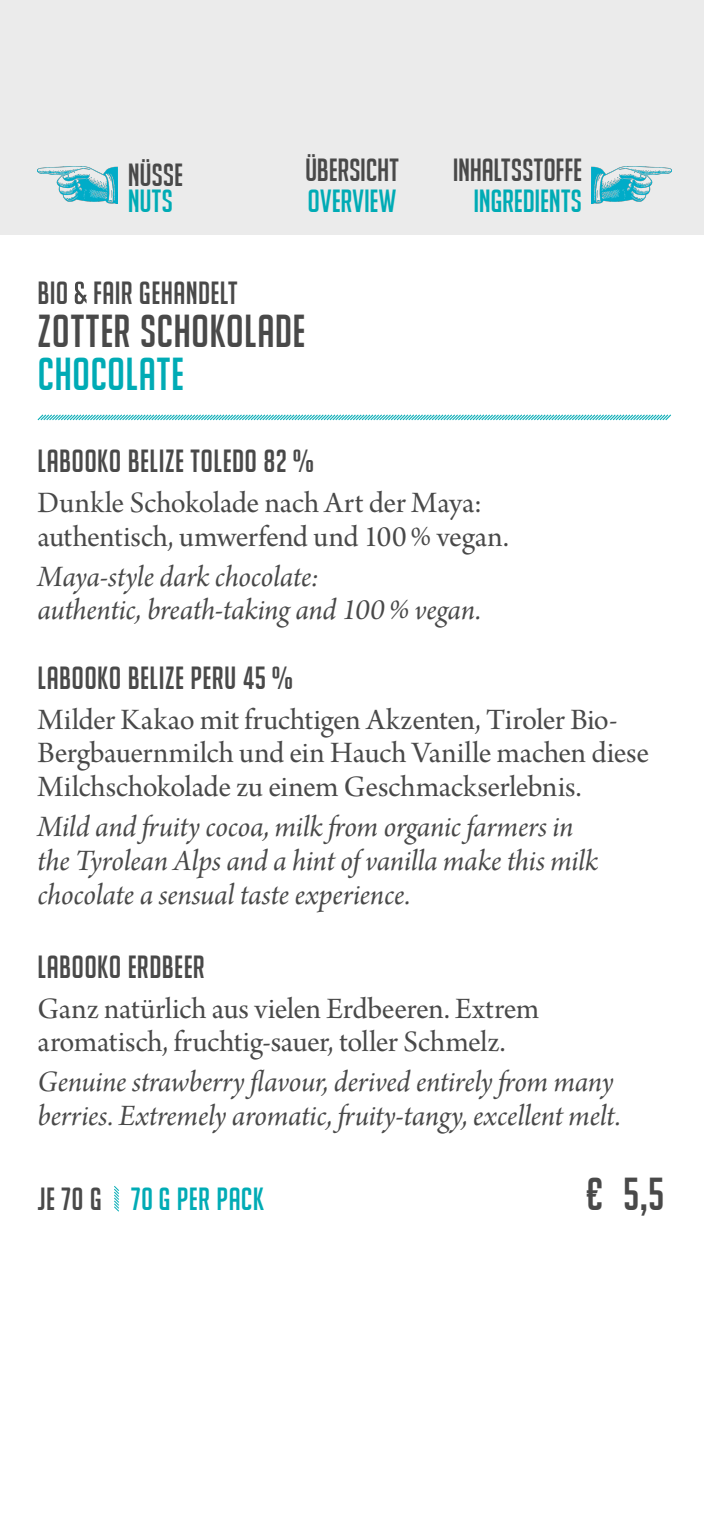
<style>
.page{position:relative;width:704px;height:1523px;background:#fff}
.page>*{position:absolute;margin:0;border:0;box-sizing:border-box;transform-origin:0 0}
.t1{font:45px "Big Noodle Titling";letter-spacing:.01em;color:#494949}
.t2{font:45px "Big Noodle Titling";letter-spacing:.01em;color:#00abb5}
.t3{font:31.25px/33.8px "Arno Pro Italic Subhead";letter-spacing:-.005em;color:#494949}
.t4{font:31.25px/33.8px "Arno Pro Subhead";letter-spacing:-.01em;color:#494949}
.t5{font:31.25px "Big Noodle Titling";letter-spacing:.01em;color:#494949}
.t6{font:31.25px "Big Noodle Titling";letter-spacing:.005em;color:#00abb5}
.t7{font:31.25px "Big Noodle Titling";letter-spacing:-.01em;color:#494949}
.s1{color:#494949}
</style>
<div class="page">
<div style="left:0;top:0;width:703px;height:234px;background:#ebebeb"></div>
<img style="left:591px;top:166px;width:80px;height:38px">
<svg style="left:114px;top:1186px;width:5px;height:26px"></svg>
<svg style="left:75px;top:281px;width:12px;height:23px"></svg>
<svg style="left:37px;top:414px;width:634px;height:7px"></svg>
<img style="left:38px;top:166px;width:79px;height:38px">
<p class="t5" style="left:128px;top:158px;width:57px">NÜSSE</p>
<p class="t6" style="left:128px;top:184px;width:47px">NUTS</p>
<p class="t7" style="left:305px;top:153px;width:95px">ÜBERSICHT</p>
<p class="t6" style="left:307px;top:184px;width:90px">OVERVIEW</p>
<p class="t5" style="left:38px;top:276px;width:201px">BIO FAIR GEHANDELT</p>
<h1 class="t1" style="left:38px;top:307px;width:269px">ZOTTER SCHOKOLADE</h1>
<h1 class="t2" style="left:38px;top:350px;width:148px">CHOCOLATE</h1>
<p class="t7" style="left:452px;top:153px;width:131px">INHALTSSTOFFE</p>
<p class="t6" style="left:473px;top:184px;width:110px">INGREDIENTS</p>
<p class="t5" style="left:38px;top:444px;width:278px">LABOOKO BELIZE TOLEDO 82%</p>
<p class="t4" style="left:38px;top:487px;width:472px">Dunkle Schokolade nach Art der Maya: authentisch, umwerfend und 100% vegan.</p>
<p class="t3" style="left:38px;top:561px;width:444px">Maya-style dark chocolate:<br>authentic, breath-taking and 100% vegan.</p>
<p class="t5" style="left:38px;top:660px;width:257px">LABOOKO BELIZE PERU 45%</p>
<p class="t4" style="left:38px;top:704px;width:612px">Milder Kakao mit fruchtigen Akzenten, Tiroler Bio-<br>Bergbauernmilch und ein Hauch Vanille machen diese<br>Milchschokolade zu einem Geschmackserlebnis.</p>
<p class="t3" style="left:38px;top:812px;width:562px">Mild and fruity cocoa, milk from organic farmers in the Tyrolean Alps and a hint of vanilla make this milk chocolate a sensual taste experience.</p>
<p class="t5" style="left:38px;top:949px;width:169px">LABOOKO ERDBEER</p>
<p class="t4" style="left:38px;top:993px;width:502px">Ganz natürlich aus vielen Erdbeeren. Extrem aromatisch, fruchtig-sauer, toller Schmelz.</p>
<p class="t3" style="left:38px;top:1067px;width:584px">Genuine strawberry flavour, derived entirely from many berries. Extremely aromatic, fruity-tangy, excellent melt.</p>
<p class="t6" style="left:38px;top:1181px;width:228px"><span class="s1">JE 70 G</span> 70G PER PACK</p>
<h1 class="t1" style="left:586px;top:1169px;width:80px">€ 5,5</h1>
</div>
